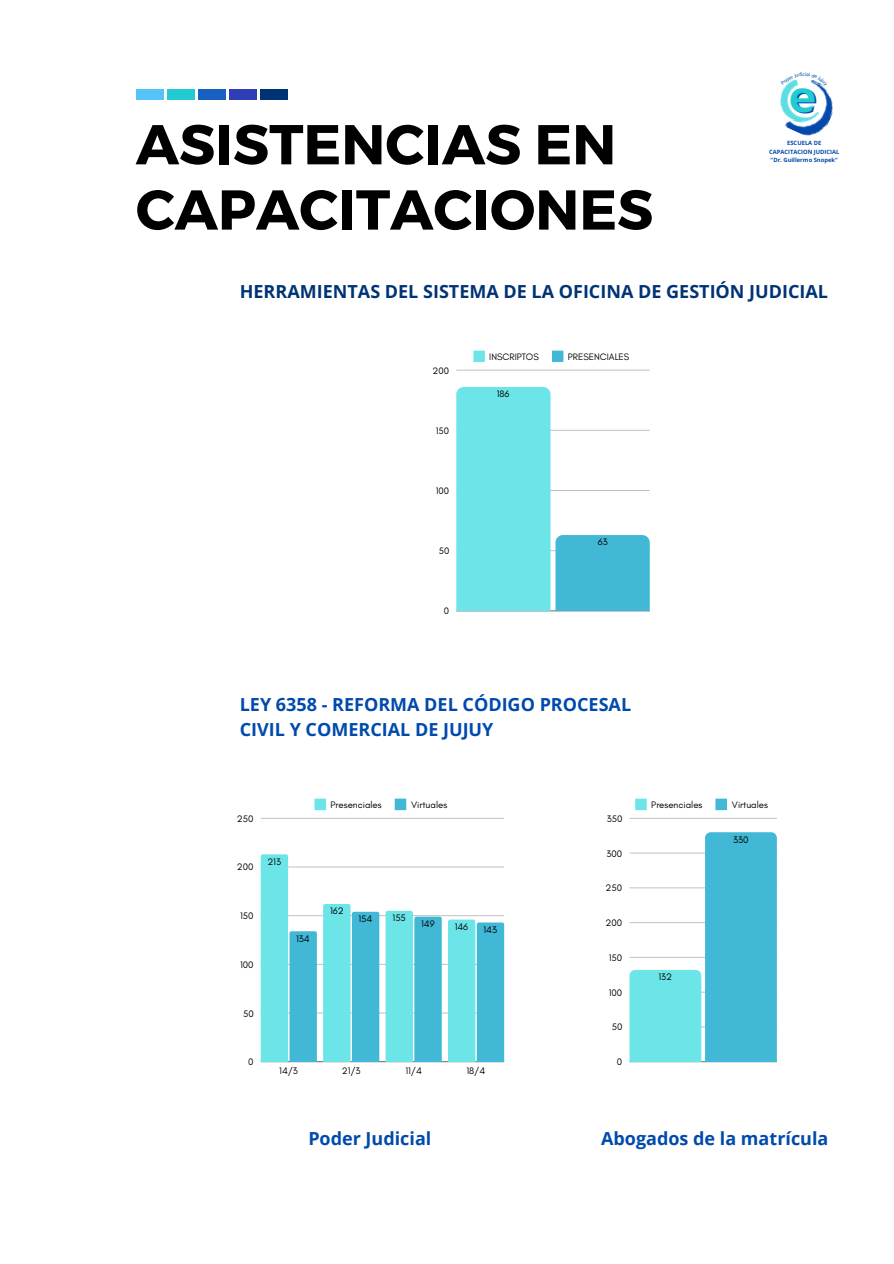
<style>
.page{position:relative;width:894px;height:1264px;background:#fff}
.page>*{position:absolute;margin:0;border:0;box-sizing:border-box;transform-origin:0 0}
.t1{font:700 56.1px/65.2px "Montserrat";color:#000}
.t2{font:600 46.5px "Atsanee";color:#004aad}
.t3{font:700 18px/24.8px "Open Sans";color:#004aad}
.t4{font:700 18px "Open Sans";color:#003376}
.t5{font:9.6px "Glacial Indifference";color:#000}
.t6{font:9.45px "Glacial Indifference";color:#000}
.t7{font:700 5.85px/8.1px "Open Sans";color:#004aad;text-align:center}
</style>
<div class="page">
<div style="left:136px;top:89px;width:27px;height:11px;background:#54c4f8"></div>
<div style="left:167px;top:89px;width:28px;height:11px;background:#22cbd1"></div>
<div style="left:198px;top:89px;width:28px;height:11px;background:#1960c3"></div>
<div style="left:229px;top:89px;width:28px;height:11px;background:#2f3db6"></div>
<div style="left:260px;top:89px;width:28px;height:11px;background:#003376"></div>
<img style="left:779px;top:88px;width:5px;height:25px">
<img style="left:784px;top:86px;width:49px;height:50px">
<svg style="left:314px;top:798px;width:12px;height:12px"></svg>
<svg style="left:394px;top:798px;width:12px;height:12px"></svg>
<hr style="left:261px;top:1061px;width:243px;height:1px;background:#000;opacity:.6">
<hr style="left:261px;top:1012px;width:243px;height:1px;background:#000;opacity:.25">
<hr style="left:261px;top:964px;width:243px;height:1px;background:#000;opacity:.25">
<hr style="left:261px;top:915px;width:243px;height:1px;background:#cbcbcb">
<hr style="left:261px;top:866px;width:243px;height:1px;background:#e0e0e0">
<hr style="left:261px;top:818px;width:243px;height:1px;background:#cacaca">
<svg style="left:261px;top:854px;width:56px;height:207px"></svg>
<svg style="left:323px;top:904px;width:56px;height:157px;background:#62d2e0"></svg>
<svg style="left:385px;top:910px;width:56px;height:151px;background:#64d2e1"></svg>
<svg style="left:448px;top:919px;width:56px;height:142px;background:#5dd0df"></svg>
<svg style="left:473px;top:350px;width:11px;height:12px"></svg>
<svg style="left:552px;top:350px;width:11px;height:12px"></svg>
<hr style="left:456px;top:370px;width:193px;height:1px;background:#d8d8d8">
<svg style="left:456px;top:387px;width:193px;height:224px"></svg>
<svg style="left:635px;top:798px;width:11px;height:12px"></svg>
<svg style="left:715px;top:798px;width:11px;height:12px"></svg>
<hr style="left:629px;top:1061px;width:147px;height:1px;background:#000;opacity:.6">
<hr style="left:629px;top:818px;width:147px;height:1px;background:#cacaca">
<svg style="left:629px;top:832px;width:147px;height:229px"></svg>
<svg style="left:785px;top:79px;width:38px;height:7px"></svg>
<h1 class="t1" style="left:136px;top:109px;width:518px">ASISTENCIAS EN<br>CAPACITACIONES</h1>
<h2 class="t2" style="left:790px;top:76px;width:29px">e</h2>
<p class="t7" style="left:768px;top:139px;width:72px">ESCUELA DE<br>CAPACITACION JUDICIAL "Dr. Guillermo Snopek"</p>
<h3 class="t4" style="left:240px;top:279px;width:589px">HERRAMIENTAS DEL SISTEMA DE LA OFICINA DE GESTIÓN JUDICIAL</h3>
<p class="t6" style="left:432px;top:364px;width:18px">200</p>
<p class="t6" style="left:435px;top:425px;width:15px">150</p>
<p class="t6" style="left:435px;top:485px;width:15px">100</p>
<p class="t6" style="left:438px;top:545px;width:12px">50</p>
<p class="t6" style="left:444px;top:605px;width:7px">0</p>
<p class="t6" style="left:489px;top:351px;width:51px">INSCRIPTOS</p>
<p class="t6" style="left:567px;top:351px;width:63px">PRESENCIALES</p>
<p class="t6" style="left:496px;top:388px;width:14px">186</p>
<p class="t6" style="left:597px;top:536px;width:11px">63</p>
<h3 class="t3" style="left:240px;top:692px;width:393px">LEY 6358 - REFORMA DEL CÓDIGO PROCESAL<br>CIVIL Y COMERCIAL DE JUJUY</h3>
<p class="t5" style="left:237px;top:812px;width:18px">250</p>
<p class="t5" style="left:237px;top:861px;width:18px">200</p>
<p class="t5" style="left:267px;top:855px;width:15px">213</p>
<p class="t5" style="left:240px;top:910px;width:15px">150</p>
<p class="t5" style="left:240px;top:958px;width:15px">100</p>
<p class="t5" style="left:296px;top:932px;width:15px">134</p>
<p class="t5" style="left:330px;top:799px;width:53px">Presenciales</p>
<p class="t5" style="left:411px;top:799px;width:38px">Virtuales</p>
<p class="t5" style="left:330px;top:905px;width:15px">162</p>
<p class="t5" style="left:358px;top:913px;width:15px">154</p>
<p class="t5" style="left:392px;top:912px;width:15px">155</p>
<p class="t5" style="left:421px;top:918px;width:15px">149</p>
<p class="t5" style="left:454px;top:920px;width:15px">146</p>
<p class="t5" style="left:483px;top:923px;width:15px">143</p>
<p class="t5" style="left:243px;top:1007px;width:12px">50</p>
<p class="t5" style="left:248px;top:1056px;width:7px">0</p>
<p class="t5" style="left:279px;top:1065px;width:20px">14/3</p>
<p class="t5" style="left:342px;top:1065px;width:20px">21/3</p>
<p class="t5" style="left:405px;top:1065px;width:18px">11/4</p>
<p class="t5" style="left:466px;top:1065px;width:20px">18/4</p>
<p class="t5" style="left:606px;top:812px;width:17px">350</p>
<p class="t5" style="left:606px;top:847px;width:17px">300</p>
<p class="t5" style="left:605px;top:882px;width:18px">250</p>
<p class="t5" style="left:605px;top:917px;width:18px">200</p>
<p class="t5" style="left:608px;top:951px;width:15px">150</p>
<p class="t5" style="left:608px;top:986px;width:15px">100</p>
<p class="t5" style="left:611px;top:1021px;width:12px">50</p>
<p class="t5" style="left:616px;top:1056px;width:7px">0</p>
<p class="t5" style="left:651px;top:799px;width:53px">Presenciales</p>
<p class="t5" style="left:731px;top:799px;width:38px">Virtuales</p>
<p class="t5" style="left:658px;top:971px;width:15px">132</p>
<p class="t5" style="left:733px;top:833px;width:17px">330</p>
<h3 class="t3" style="left:308px;top:1125px;width:125px">Poder Judicial</h3>
<h3 class="t3" style="left:601px;top:1125px;width:229px">Abogados de la matrícula</h3>
</div>
